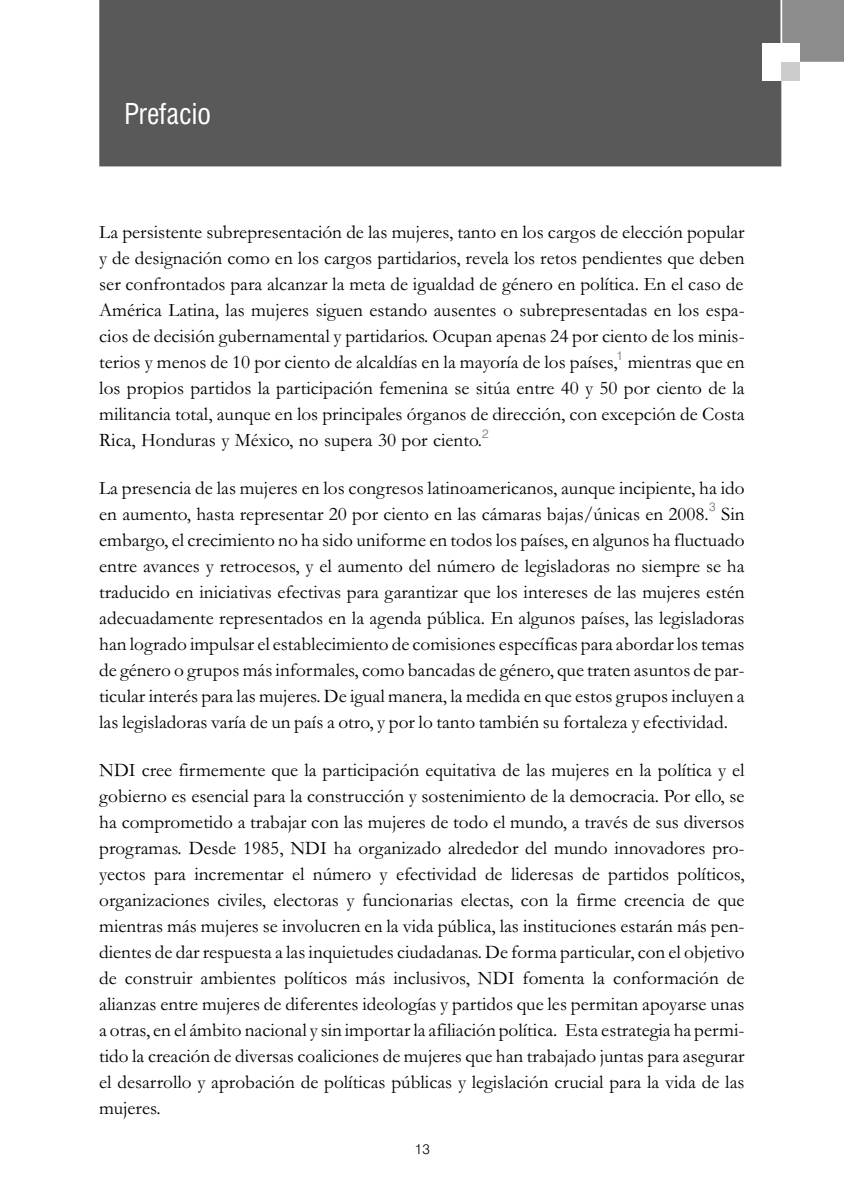
<style>
.page{position:relative;width:844px;height:1191px;background:#fff}
.page>*{position:absolute;margin:0;border:0;box-sizing:border-box;transform-origin:0 0}
.t1{font:condensed 28px "Swiss 721 BT";color:#fff}
.t2{font:19.25px/25.9px "Garamond";color:#000;text-align:justify}
.t3{font:300 14px "Swiss 721 BT";color:#000}
.t4{font:300 12.25px "Swiss 721 BT";color:#696969}
.s1{color:#fff}
</style>
<div class="page">
<div style="left:99px;top:0;width:682px;height:166px;background:#595959"></div>
<div style="left:782px;top:0;width:61px;height:62px;background:#8c8c8c"></div>
<div style="left:762px;top:43px;width:38px;height:38px;background:#fff"></div>
<div style="left:781px;top:62px;width:19px;height:19px;background:#ccc"></div>
<hr style="left:780px;top:0;width:2px;height:62px;background:#fff">
<h1 class="t1" style="left:124px;top:102px;width:88px">Prefacio</h1>
<p class="t2" style="left:99px;top:222px;width:646px">La persistente subrepresentación de las mujeres, tanto en los cargos de elección popular y de designación como en los cargos partidarios, revela los retos pendientes que deben ser confrontados para alcanzar la meta de igualdad de género en política. En el caso de América Latina, las mujeres siguen estando ausentes o subrepresentadas en los espa&shy;cios de decisión gubernamental y partidarios. Ocupan apenas 24 por ciento de los minis&shy;terios y menos de 10 por ciento de alcaldías en la mayoría de los países, mientras que en los propios partidos la participación femenina se sitúa entre 40 y 50 por ciento de la militancia total, aunque en los principales órganos de dirección, con excepción de Costa Rica, Honduras y México, no supera 30 por ciento.</p>
<p class="t2" style="left:99px;top:477px;width:646px">La presencia de las mujeres en los congresos latinoamericanos, aunque incipiente, ha ido en aumento, hasta representar 20 por ciento en las cámaras bajas/únicas en 2008. Sin embargo, el crecimiento no ha sido uniforme en todos los países, en algunos ha fluctuado entre avances y retrocesos, y el aumento del número de legisladoras no siempre se ha traducido en iniciativas efectivas para garantizar que los intereses de las mujeres estén adecuadamente representados en la agenda pública. En algunos países, las legisladoras han logrado impulsar el establecimiento de comisiones específicas para abordar los temas de género o grupos más informales, como bancadas de género, que traten asuntos de par&shy;ticular interés para las mujeres. De igual manera, la medida en que estos grupos incluyen a las legisladoras varía de un país a otro, y por lo tanto también su fortaleza y efectividad. <span class="s1">A</span></p>
<p class="t2" style="left:99px;top:759px;width:646px">NDI cree firmemente que la participación equitativa de las mujeres en la política y el gobierno es esencial para la construcción y sostenimiento de la democracia. Por ello, se ha comprometido a trabajar con las mujeres de todo el mundo, a través de sus diversos programas. Desde 1985, NDI ha organizado alrededor del mundo innovadores pro&shy;yectos para incrementar el número y efectividad de lideresas de partidos políticos, organizaciones civiles, electoras y funcionarias electas, con la firme creencia de que mientras más mujeres se involucren en la vida pública, las instituciones estarán más pen&shy;dientes de dar respuesta a las inquietudes ciudadanas. De forma particular, con el objetivo de construir ambientes políticos más inclusivos, NDI fomenta la conformación de alianzas entre mujeres de diferentes ideologías y partidos que les permitan apoyarse unas a otras, en el ámbito nacional y sin importar la afiliación política. Esta estrategia ha permi&shy;tido la creación de diversas coaliciones de mujeres que han trabajado juntas para asegurar el desarrollo y aprobación de políticas públicas y legislación crucial para la vida de las mujeres.</p>
<p class="t4" style="left:616px;top:351px;width:8px">1</p>
<p class="t4" style="left:482px;top:429px;width:8px">2</p>
<p class="t4" style="left:708px;top:502px;width:8px">3</p>
<p class="t3" style="left:415px;top:1143px;width:16px">13</p>
</div>
